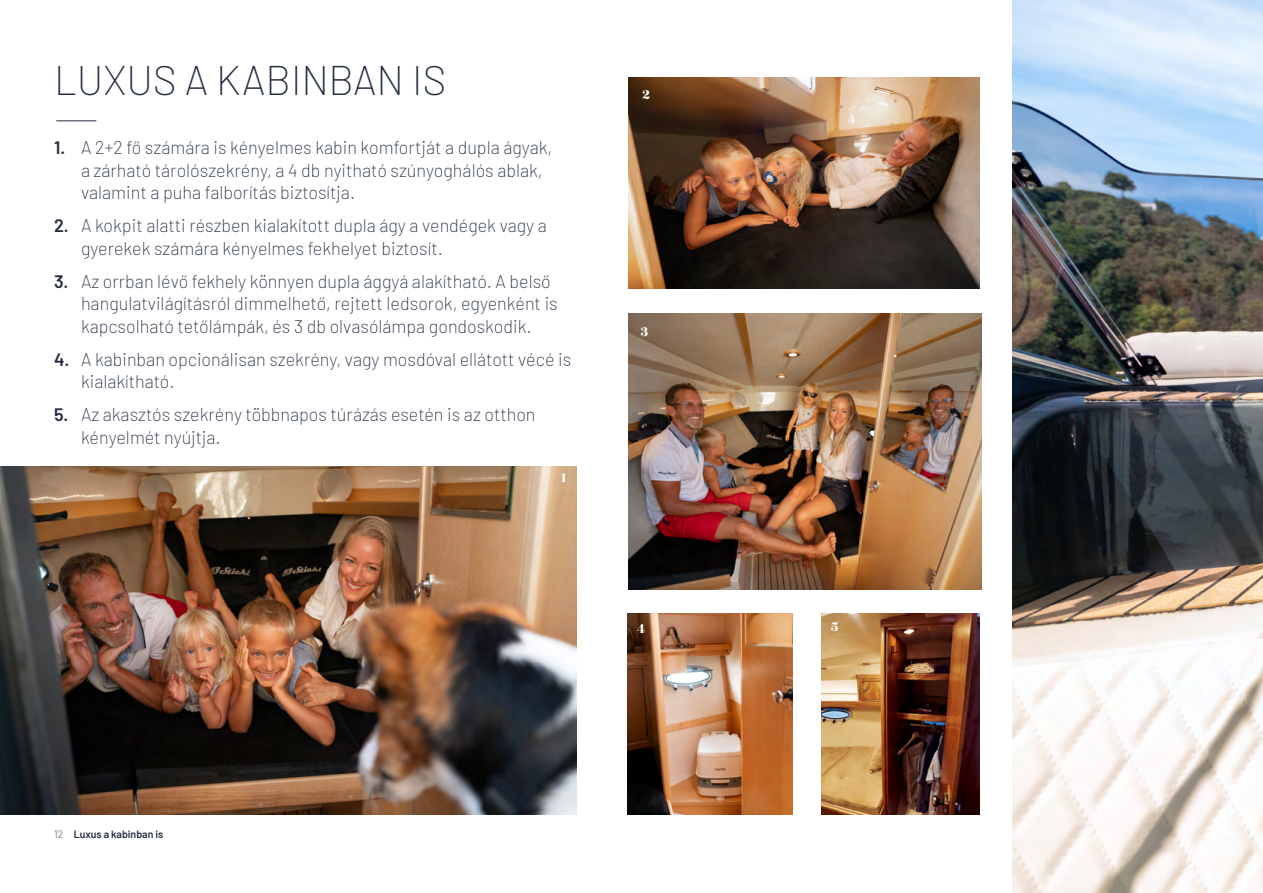
<style>
.page{position:relative;width:1263px;height:893px;background:#fff}
.page>*{position:absolute;margin:0;border:0;box-sizing:border-box;transform-origin:0 0}
.t1{font:200 40.5px "Barlow";color:#232d40}
.t2{font:200 18px/22.5px "Barlow";color:#232d40}
.t3{font:15.3px "Rozha One";color:#fff}
.t4{font:15px "Rozha One";color:#fff}
.t5{font:600 10.5px "Barlow";color:#232d40}
.s1{font-weight:600;color:#252d3e}
.s2{font-weight:200}
</style>
<div class="page">
<img style="left:0;top:466px;width:577px;height:348px">
<img style="left:628px;top:78px;width:351px;height:211px">
<img style="left:628px;top:313px;width:353px;height:277px">
<hr style="left:56px;top:121px;width:40px;height:1px;background:#232d40">
<img style="left:1012px;top:0;width:251px;height:893px">
<img style="left:822px;top:613px;width:157px;height:201px">
<img style="left:627px;top:613px;width:165px;height:201px">
<h1 class="t1" style="left:54px;top:51px;width:394px">LUXUS A KABINBAN IS</h1>
<p class="t2" style="left:81px;top:135px;width:473px;text-indent:-27px"><span class="s1">1.</span> A 2+2 fő számára is kényelmes kabin komfortját a dupla ágyak, a zárható tárolószekrény, a 4 db nyitható szúnyoghálós ablak, valamint a puha falborítás biztosítja.</p>
<p class="t2" style="left:81px;top:213px;width:467px;text-indent:-27px"><span class="s1">2.</span> A kokpit alatti részben kialakított dupla ágy a vendégek vagy a gyerekek számára kényelmes fekhelyet biztosít.</p>
<p class="t2" style="left:81px;top:269px;width:478px;text-indent:-27px"><span class="s1">3.</span> Az orrban lévő fekhely könnyen dupla ággyá alakítható. A belső hangulatvilágításról dimmelhető, rejtett ledsorok, egyenként is kapcsolható tetőlámpák, és 3 db olvasólámpa gondoskodik.</p>
<p class="t2" style="left:81px;top:347px;width:492px;text-indent:-27px"><span class="s1">4.</span> A kabinban opcionálisan szekrény, vagy mosdóval ellátott vécé is kialakítható.</p>
<p class="t2" style="left:81px;top:402px;width:456px;text-indent:-27px"><span class="s1">5.</span> Az akasztós szekrény többnapos túrázás esetén is az otthon kényelmét nyújtja.</p>
<p class="t4" style="left:561px;top:467px;width:7px">1</p>
<p class="t3" style="left:642px;top:84px;width:10px">2</p>
<p class="t3" style="left:640px;top:321px;width:10px">3</p>
<p class="t3" style="left:637px;top:618px;width:10px">4</p>
<p class="t5" style="left:54px;top:826px;width:111px"><span class="s2">12</span> Luxus a kabinban is</p>
<p class="t3" style="left:831px;top:616px;width:9px">5</p>
</div>
